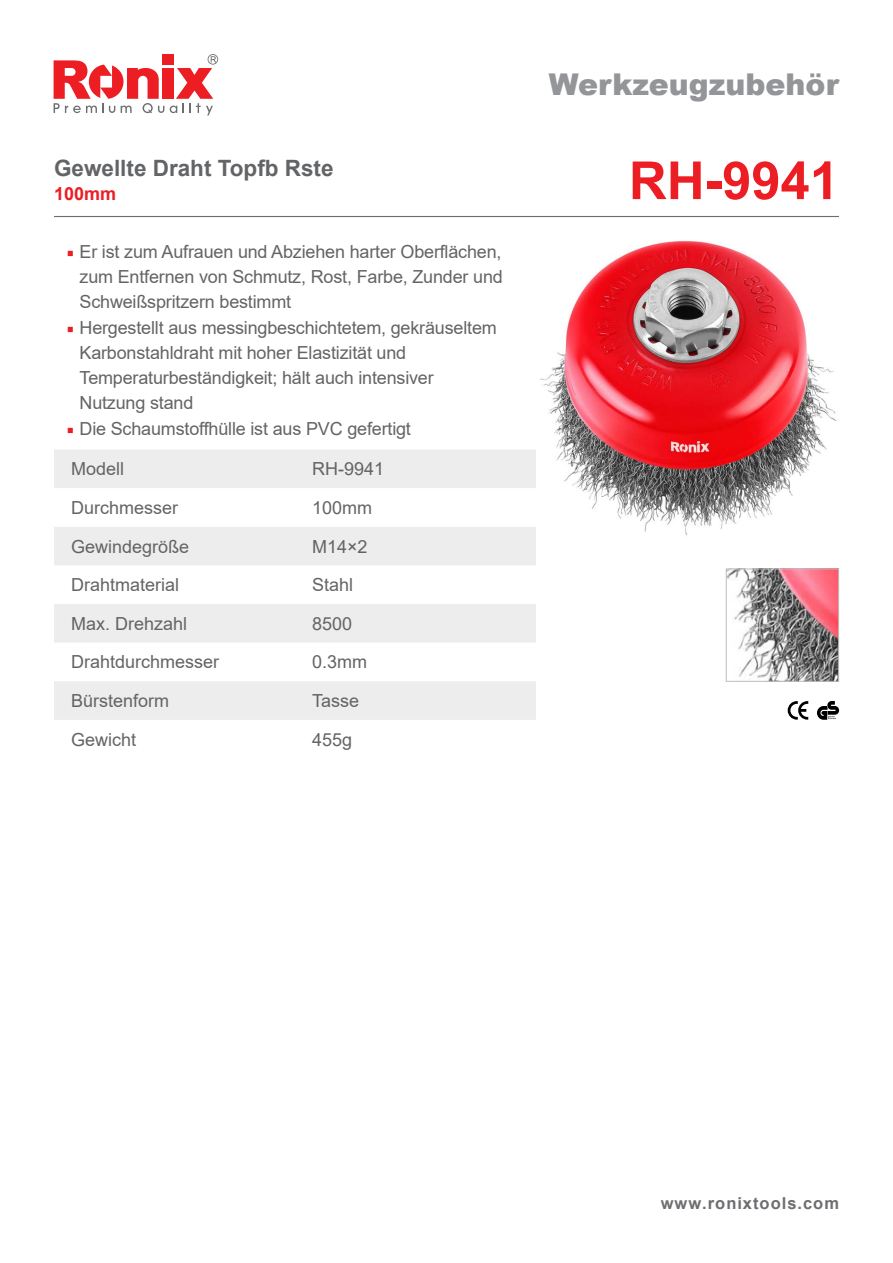
<style>
.page{position:relative;width:893px;height:1263px;background:#fff}
.page>*{position:absolute;margin:0;border:0;box-sizing:border-box;transform-origin:0 0}
.t1{font:700 52.5px "Arial";color:#ed1d24}
.t2{font:900 30px "Arial";color:#939598}
.t3{font:700 22.5px "Arial";color:#636466}
.t4{font:18px/25.2px "Arial";letter-spacing:-.01em;color:#636466;text-align:justify}
.t5{font:700 18px "Arial";color:#ed1d24}
.t6{font:700 16.5px "Arial";letter-spacing:.06em;color:#6d6e71}
.s1{font-family:"Minion Pro";color:#ed1d24}
</style>
<div class="page">
<svg style="left:170px;top:54px;width:48px;height:61px"></svg>
<div style="left:162px;top:68px;width:11px;height:31px;background:#ed1d24"></div>
<svg style="left:54px;top:60px;width:110px;height:53px"></svg>
<div style="left:162px;top:54px;width:11px;height:11px;background:#ed1d24"></div>
<svg style="left:54px;top:450px;width:482px;height:270px;fill:#ededee"></svg>
<hr style="left:54px;top:216px;width:785px;height:1px;background:#6d6e71">
<img style="left:540px;top:240px;width:297px;height:296px">
<img style="left:728px;top:570px;width:109px;height:110px">
<div style="left:726px;top:568px;width:113px;height:114px;border:1px solid #bcbec0"></div>
<svg style="left:788px;top:701px;width:20px;height:19px"></svg>
<svg style="left:817px;top:701px;width:22px;height:19px"></svg>
<p class="t3" style="left:54px;top:152px;width:281px">Gewellte Draht Topfb Rste</p>
<p class="t5" style="left:54px;top:181px;width:64px">100mm</p>
<p class="t4" style="left:80px;top:239px;width:425px;text-indent:-13px"><span class="s1">■</span> Er ist zum Aufrauen und Abziehen harter Oberflächen, zum Entfernen von Schmutz, Rost, Farbe, Zunder und Schweißspritzern bestimmt</p>
<p class="t4" style="left:80px;top:314px;width:419px;text-align:left;text-indent:-13px"><span class="s1">■</span> Hergestellt aus messingbeschichtetem, gekräuseltem Karbonstahldraht mit hoher Elastizität und Temperaturbeständigkeit; hält auch intensiver Nutzung stand</p>
<p class="t4" style="left:67px;top:415px;width:346px"><span class="s1">■</span> Die Schaumstoffhülle ist aus PVC gefertigt</p>
<p class="t4" style="left:71px;top:456px;width:55px">Modell</p>
<p class="t4" style="left:312px;top:456px;width:74px">RH-9941</p>
<p class="t4" style="left:71px;top:495px;width:109px">Durchmesser</p>
<p class="t4" style="left:312px;top:495px;width:62px">100mm</p>
<p class="t4" style="left:71px;top:533px;width:120px">Gewindegröße</p>
<p class="t4" style="left:312px;top:533px;width:57px">M14×2</p>
<p class="t4" style="left:71px;top:572px;width:110px">Drahtmaterial</p>
<p class="t4" style="left:312px;top:572px;width:43px">Stahl</p>
<p class="t4" style="left:71px;top:611px;width:118px">Max. Drehzahl</p>
<p class="t4" style="left:312px;top:611px;width:42px">8500</p>
<p class="t4" style="left:71px;top:649px;width:150px">Drahtdurchmesser</p>
<p class="t4" style="left:312px;top:649px;width:57px">0.3mm</p>
<p class="t4" style="left:71px;top:688px;width:100px">Bürstenform</p>
<p class="t4" style="left:312px;top:688px;width:49px">Tasse</p>
<p class="t4" style="left:71px;top:727px;width:67px">Gewicht</p>
<p class="t4" style="left:312px;top:727px;width:42px">455g</p>
<h2 class="t2" style="left:549px;top:63px;width:292px">Werkzeugzubehör</h2>
<h1 class="t1" style="left:629px;top:144px;width:212px">RH-9941</h1>
<p class="t6" style="left:661px;top:1192px;width:180px">www.ronixtools.com</p>
</div>
